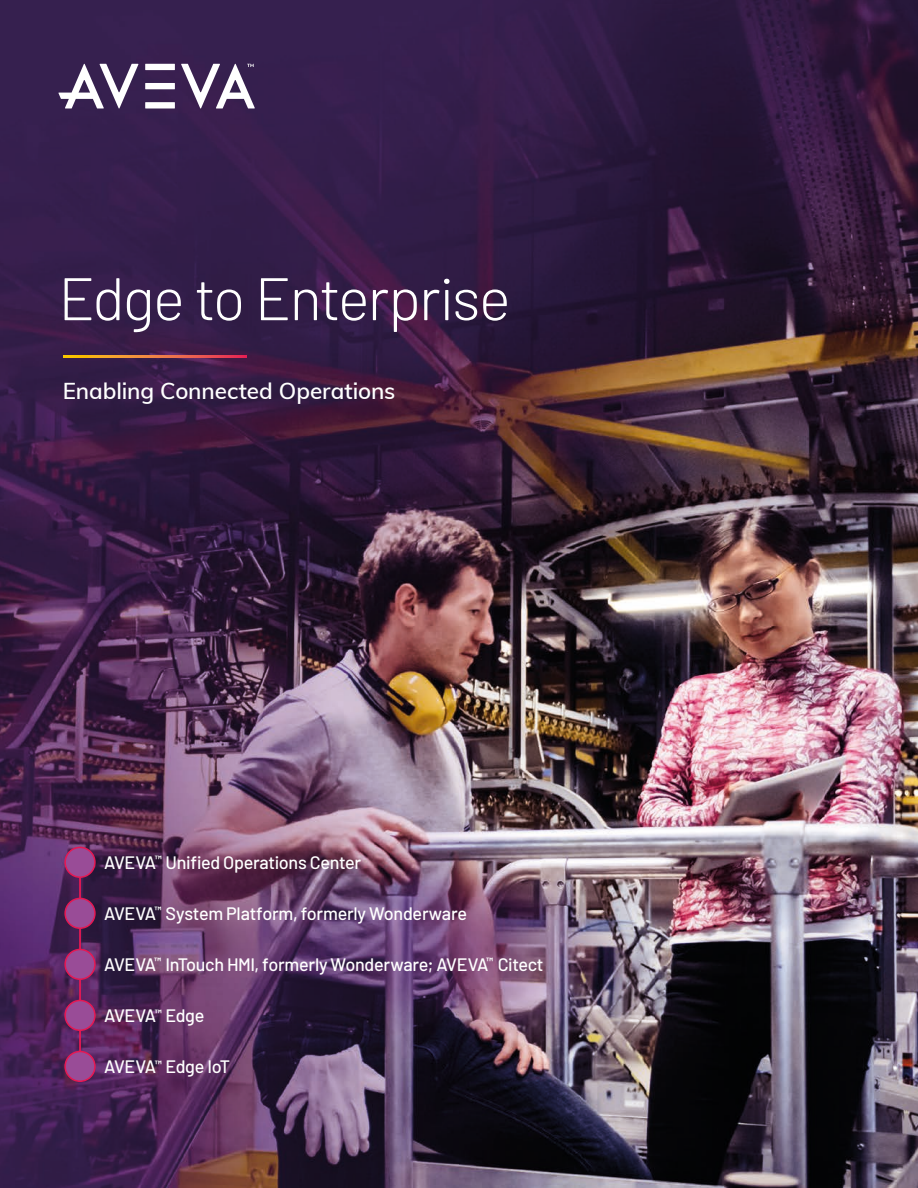
<style>
.page{position:relative;width:918px;height:1188px;background:#fff}
.page>*{position:absolute;margin:0;border:0;box-sizing:border-box;transform-origin:0 0}
.t1{font:300 60px "Barlow";letter-spacing:-.03em;color:#fff}
.t2{font:600 22.5px "Muli";letter-spacing:-.005em;color:#fff}
.t3{font:500 18px "Barlow";letter-spacing:-.015em;color:#fff}
.t4{font:700 10.5px "Barlow";color:#fff}
</style>
<div class="page">
<img style="left:0;top:0;width:918px;height:1188px">
<div style="left:145px;top:102px;width:30px;height:7px;background:#fff"></div>
<div style="left:145px;top:83px;width:30px;height:6px;background:#fff"></div>
<div style="left:145px;top:64px;width:30px;height:6px;background:#fff"></div>
<svg style="left:58px;top:64px;width:81px;height:45px"></svg>
<svg style="left:181px;top:64px;width:74px;height:45px"></svg>
<svg style="left:64px;top:356px;width:183px;height:1px"></svg>
<hr style="left:79px;top:857px;width:2px;height:211px;background:#e61853">
<div style="left:65px;top:847px;width:30px;height:30px;background:#994c97;border-radius:50%"></div>
<div style="left:64px;top:847px;width:32px;height:31px;border:2px solid #e61853;border-radius:50%"></div>
<div style="left:65px;top:898px;width:30px;height:30px;background:#994c97;border-radius:50%"></div>
<div style="left:64px;top:898px;width:32px;height:31px;border:2px solid #e61853;border-radius:50%"></div>
<div style="left:65px;top:949px;width:30px;height:30px;background:#994c97;border-radius:50%"></div>
<div style="left:64px;top:949px;width:32px;height:31px;border:2px solid #e61853;border-radius:50%"></div>
<div style="left:65px;top:1000px;width:30px;height:30px;background:#994c97;border-radius:50%"></div>
<div style="left:64px;top:1000px;width:32px;height:31px;border:2px solid #e61853;border-radius:50%"></div>
<div style="left:65px;top:1052px;width:30px;height:29px;background:#994c97;border-radius:50%"></div>
<div style="left:64px;top:1051px;width:32px;height:31px;border:2px solid #e61853;border-radius:50%"></div>
<h1 class="t1" style="left:58px;top:261px;width:454px">Edge to Enterprise</h1>
<p class="t2" style="left:63px;top:374px;width:334px">Enabling Connected Operations</p>
<p class="t3" style="left:104px;top:851px;width:258px">AVEVA Unified Operations Center</p>
<p class="t3" style="left:104px;top:902px;width:364px">AVEVA System Platform, formerly Wonderware</p>
<p class="t3" style="left:104px;top:953px;width:441px">AVEVA InTouch HMI, formerly Wonderware; AVEVA Citect</p>
<p class="t3" style="left:104px;top:1004px;width:102px">AVEVA Edge</p>
<p class="t3" style="left:104px;top:1055px;width:127px">AVEVA Edge IoT</p>
<p class="t4" style="left:155px;top:853px;width:9px">™</p>
<p class="t4" style="left:154px;top:904px;width:9px">™</p>
<p class="t4" style="left:154px;top:955px;width:9px">™</p>
<p class="t4" style="left:486px;top:955px;width:9px">™</p>
<p class="t4" style="left:155px;top:1006px;width:9px">™</p>
<p class="t4" style="left:155px;top:1057px;width:9px">™</p>
</div>
